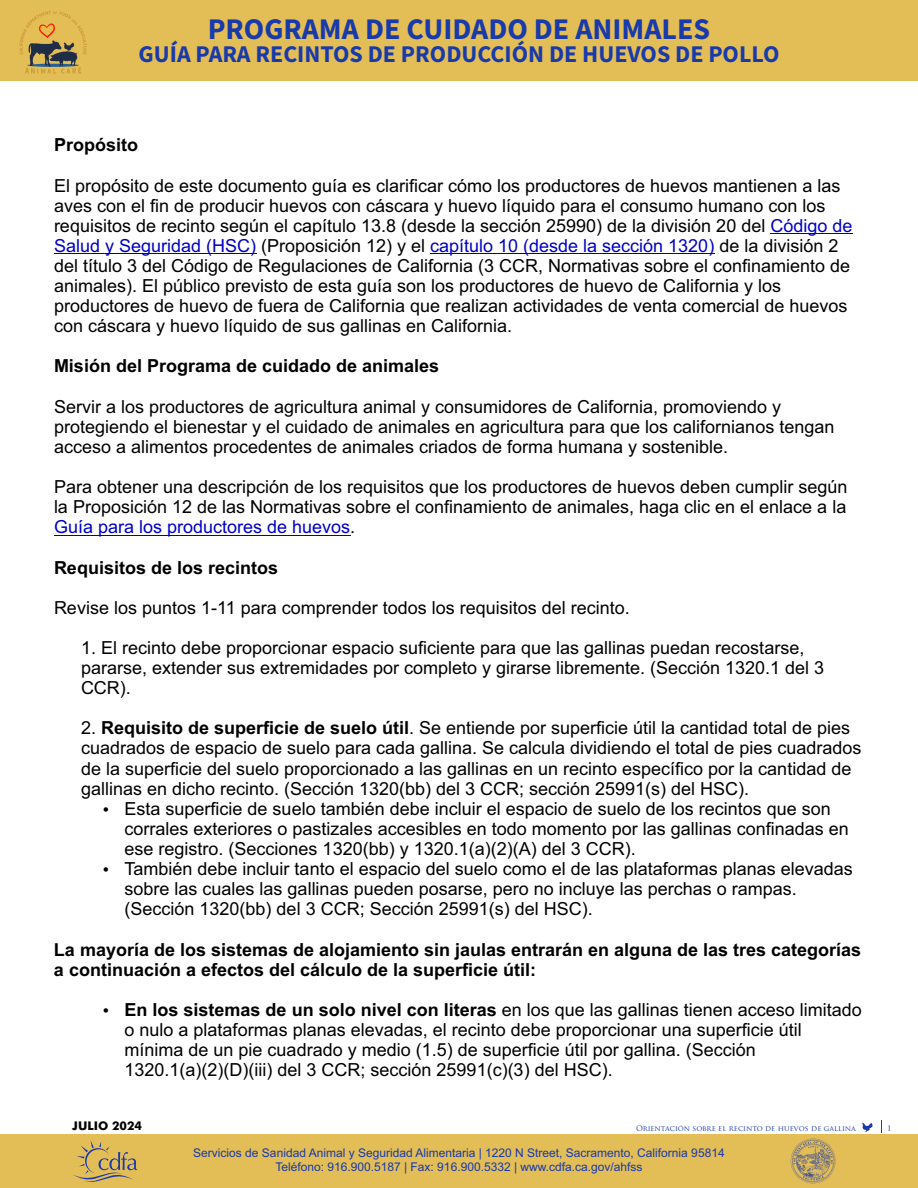
<style>
.page{position:relative;width:918px;height:1188px;background:#fff}
.page>*{position:absolute;margin:0;border:0;box-sizing:border-box;transform-origin:0 0}
.t1{font:700 30px "Source Sans Pro";color:#183aab}
.t2{font:700 24px "Source Sans Pro";color:#183aab}
.t3{font:18px/20.1px "Arial";color:#000}
.t4{font:700 18px/20.1px "Arial";color:#000}
.t5{font:12px/13.4px "Arial";color:#183aab;text-align:center}
.t6{font:700 12px "Futura BT";color:#000}
.t7{font:7.5px "Trajan Pro";color:#183aab}
.s1{color:#0000c4}
.s2{font-weight:700}
</style>
<div class="page">
<div style="left:0;top:1134px;width:918px;height:54px;background:#e3bd56"></div>
<div style="left:0;top:0;width:918px;height:81px;background:#e3bd56"></div>
<svg style="left:73px;top:1140px;width:64px;height:42px"></svg>
<svg style="left:791px;top:1139px;width:45px;height:44px"></svg>
<svg style="left:20px;top:11px;width:67px;height:63px"></svg>
<svg style="left:862px;top:1123px;width:11px;height:9px"></svg>
<svg style="left:881px;top:1120px;width:1px;height:13px"></svg>
<hr style="left:770px;top:233px;width:83px;height:1px;background:#0000c4">
<hr style="left:54px;top:253px;width:202px;height:1px;background:#0000c4">
<hr style="left:430px;top:253px;width:284px;height:1px;background:#0000c4">
<hr style="left:54px;top:535px;width:296px;height:1px;background:#0000c4">
<h1 class="t1" style="left:208px;top:16px;width:504px">PROGRAMA DE CUIDADO DE ANIMALES</h1>
<h2 class="t2" style="left:139px;top:44px;width:642px">GUÍA PARA RECINTOS DE PRODUCCIÓN DE HUEVOS DE POLLO</h2>
<h1 class="t4" style="left:54px;top:137px;width:86px">Propósito</h1>
<p class="t3" style="left:54px;top:177px;width:800px">El propósito de este documento guía es clarificar cómo los productores de huevos mantienen a las aves con el fin de producir huevos con cáscara y huevo líquido para el consumo humano con los requisitos de recinto según el capítulo 13.8 (desde la sección 25990) de la división 20 del <span class="s1">Código de Salud y Seguridad (HSC)</span> (Proposición 12) y el <span class="s1">capítulo 10 (desde la sección 1320)</span> de la división 2 del título 3 del Código de Regulaciones de California (3 CCR, Normativas sobre el confinamiento de animales). El público previsto de esta guía son los productores de huevo de California y los productores de huevo de fuera de California que realizan actividades de venta comercial de huevos con cáscara y huevo líquido de sus gallinas en California.</p>
<h1 class="t4" style="left:54px;top:358px;width:387px">Misión del Programa de cuidado de animales</h1>
<p class="t3" style="left:54px;top:398px;width:782px">Servir a los productores de agricultura animal y consumidores de California, promoviendo y protegiendo el bienestar y el cuidado de animales en agricultura para que los californianos tengan acceso a alimentos procedentes de animales criados de forma humana y sostenible.</p>
<p class="t3" style="left:54px;top:478px;width:795px;text-align:justify">Para obtener una descripción de los requisitos que los productores de huevos deben cumplir según la Proposición 12 de las Normativas sobre el confinamiento de animales, haga clic en el enlace a la <span class="s1">Guía para los productores de huevos</span>.</p>
<h1 class="t4" style="left:54px;top:559px;width:226px">Requisitos de los recintos</h1>
<p class="t3" style="left:54px;top:599px;width:577px">Revise los puntos 1-11 para comprender todos los requisitos del recinto.</p>
<p class="t3" style="left:81px;top:639px;width:745px">1. El recinto debe proporcionar espacio suficiente para que las gallinas puedan recostarse, pararse, extender sus extremidades por completo y girarse libremente. (Sección 1320.1 del 3<br>CCR).</p>
<p class="t3" style="left:81px;top:720px;width:782px">2. <span class="s2">Requisito de superficie de suelo útil</span>. Se entiende por superficie útil la cantidad total de pies cuadrados de espacio de suelo para cada gallina. Se calcula dividiendo el total de pies cuadrados de la superficie del suelo proporcionado a las gallinas en un recinto específico por la cantidad de gallinas en dicho recinto. (Sección 1320(bb) del 3 CCR; sección 25991(s) del HSC).</p>
<p class="t3" style="left:125px;top:800px;width:726px">Esta superficie de suelo también debe incluir el espacio de suelo de los recintos que son corrales exteriores o pastizales accesibles en todo momento por las gallinas confinadas en ese registro. (Secciones 1320(bb) y 1320.1(a)(2)(A) del 3 CCR).</p>
<p class="t3" style="left:125px;top:860px;width:730px">También debe incluir tanto el espacio del suelo como el de las plataformas planas elevadas sobre las cuales las gallinas pueden posarse, pero no incluye las perchas o rampas. (Sección 1320(bb) del 3 CCR; Sección 25991(s) del HSC).</p>
<h1 class="t4" style="left:54px;top:941px;width:809px">La mayoría de los sistemas de alojamiento sin jaulas entrarán en alguna de las tres categorías a continuación a efectos del cálculo de la superficie útil:</h1>
<p class="t3" style="left:125px;top:1001px;width:739px"><span class="s2">En los sistemas de un solo nivel con literas</span> en los que las gallinas tienen acceso limitado o nulo a plataformas planas elevadas, el recinto debe proporcionar una superficie útil mínima de un pie cuadrado y medio (1.5) de superficie útil por gallina. (Sección 1320.1(a)(2)(D)(iii) del 3 CCR; sección 25991(c)(3) del HSC).</p>
<p class="t6" style="left:72px;top:1120px;width:71px">JULIO 2024</p>
<p class="t7" style="left:636px;top:1125px;width:221px">ORIENTACIÓN SOBRE EL RECINTO DE HUEVOS DE GALLINA</p>
<p class="t7" style="left:887px;top:1125px;width:6px">1</p>
<p class="t5" style="left:193px;top:1148px;width:533px">Servicios de Sanidad Animal y Seguridad Alimentaria | 1220 N Street, Sacramento, California 95814<br>Teléfono: 916.900.5187 | Fax: 916.900.5332 | www.cdfa.ca.gov/ahfss</p>
</div>
